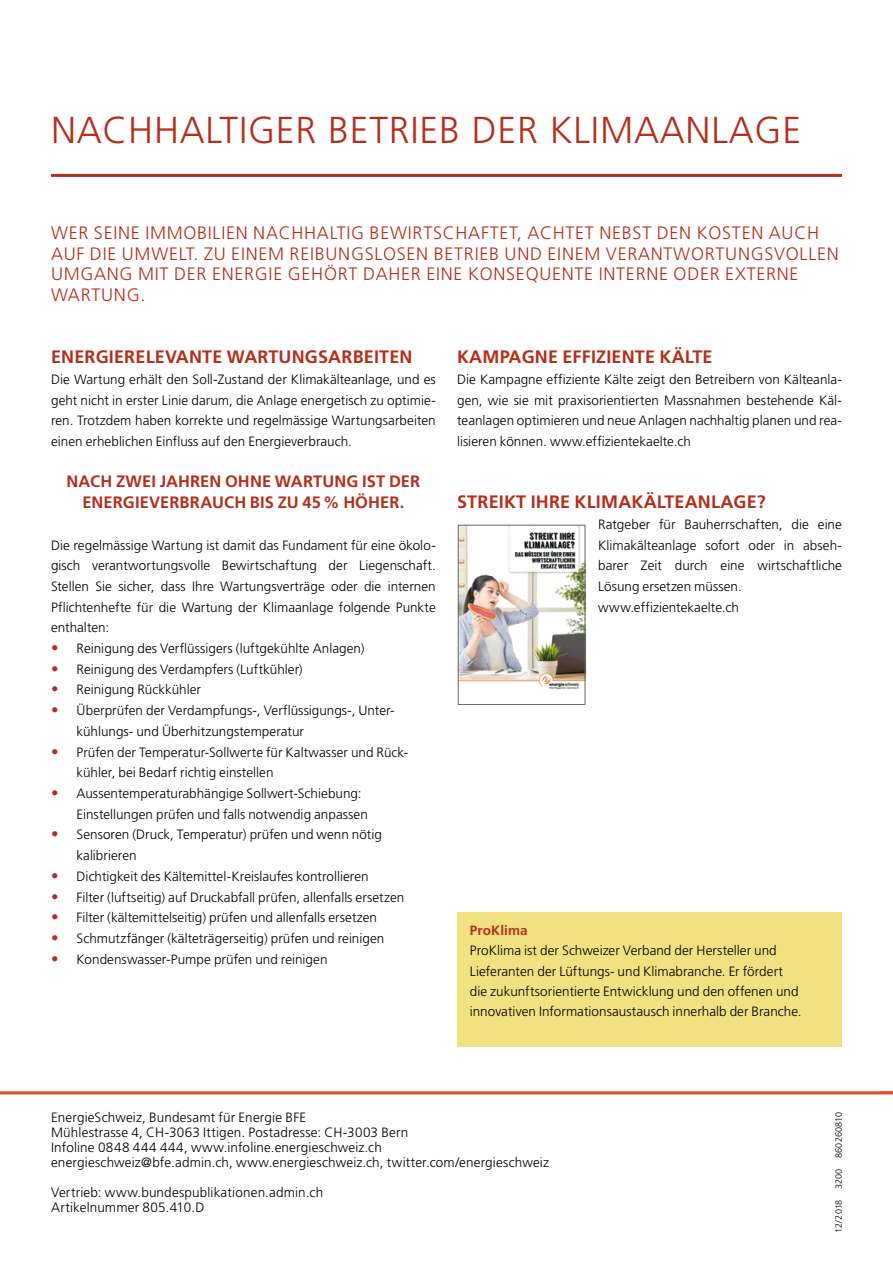
<style>
.page{position:relative;width:893px;height:1263px;background:#fff}
.page>*{position:absolute;margin:0;border:0;box-sizing:border-box;transform-origin:0 0}
.t1{font:300 37.5px "Frutiger LT Std";letter-spacing:.02em;color:#b32f1b}
.t2{font:300 18px/20.7px "Frutiger LT Std";letter-spacing:.04em;color:#b32f1b}
.t3{font:700 18px "Frutiger LT Std";letter-spacing:.01em;color:#b32f1b}
.t4{font:700 16.5px/20.7px "Frutiger LT Std";letter-spacing:.005em;color:#b32f1b;text-align:center}
.t5{font:300 13.5px/20.7px "Frutiger LT Std";letter-spacing:.005em;color:#000}
.t6{font:300 13.5px "Frutiger";letter-spacing:.005em;color:#000}
.t7{font:700 13.5px "Frutiger LT Std";letter-spacing:.01em;color:#b32f1b}
.t8{font:300 9px "Frutiger LT Std";letter-spacing:.01em;color:#000}
.s1{font-size:15px;color:#b32f1b}
</style>
<div class="page">
<hr style="left:0;top:1091px;width:893px;height:3px;background:#e4502e">
<hr style="left:51px;top:174px;width:791px;height:3px;background:#b32f1b">
<div style="left:457px;top:912px;width:385px;height:134px;background:#f1e181"></div>
<img style="left:460px;top:527px;width:123px;height:163px">
<div style="left:458px;top:525px;width:127px;height:180px;border:1px solid #6b6764"></div>
<h1 class="t1" style="left:51px;top:109px;width:752px">NACHHALTIGER BETRIEB DER KLIMAANLAGE</h1>
<p class="t2" style="left:51px;top:223px;width:789px">WER SEINE IMMOBILIEN NACHHALTIG BEWIRTSCHAFTET, ACHTET NEBST DEN KOSTEN AUCH AUF DIE UMWELT. ZU EINEM REIBUNGSLOSEN BETRIEB UND EINEM VERANTWORTUNGSVOLLEN UMGANG MIT DER ENERGIE GEHÖRT DAHER EINE KONSEQUENTE INTERNE ODER EXTERNE WARTUNG.</p>
<h2 class="t3" style="left:51px;top:346px;width:363px">ENERGIERELEVANTE WARTUNGSARBEITEN</h2>
<p class="t5" style="left:51px;top:369px;width:386px;text-align:justify">Die Wartung erhält den Soll-Zustand der Klimakälteanlage, und es geht nicht in erster Linie darum, die Anlage energetisch zu optimie&shy;ren. Trotzdem haben korrekte und regelmässige Wartungsarbeiten einen erheblichen Einfluss auf den Energieverbrauch.</p>
<p class="t4" style="left:67px;top:471px;width:355px">NACH ZWEI JAHREN OHNE WARTUNG IST DER<br>ENERGIEVERBRAUCH BIS ZU 45% HÖHER.</p>
<p class="t5" style="left:51px;top:535px;width:386px;text-align:justify">Die regelmässige Wartung ist damit das Fundament für eine ökolo&shy;gisch verantwortungsvolle Bewirtschaftung der Liegenschaft.<br>Stellen Sie sicher, dass Ihre Wartungsverträge oder die internen Pflichtenhefte für die Wartung der Klimaanlage folgende Punkte enthalten:</p>
<p class="t5" style="left:51px;top:638px;width:315px"><span class="s1">•</span> Reinigung des Verflüssigers (luftgekühlte Anlagen)</p>
<p class="t5" style="left:51px;top:659px;width:253px"><span class="s1">•</span> Reinigung des Verdampfers (Luftkühler)</p>
<p class="t5" style="left:51px;top:680px;width:152px"><span class="s1">•</span> Reinigung Rückkühler</p>
<p class="t5" style="left:77px;top:700px;width:319px;text-indent:-26px"><span class="s1">•</span> Überprüfen der Verdampfungs-, Verflüssigungs-, Unter&shy;kühlungs- und Überhitzungstemperatur</p>
<p class="t5" style="left:77px;top:742px;width:332px;text-indent:-26px"><span class="s1">•</span> Prüfen der Temperatur-Sollwerte für Kaltwasser und Rück&shy;kühler, bei Bedarf richtig einstellen</p>
<p class="t5" style="left:77px;top:783px;width:293px;text-indent:-26px"><span class="s1">•</span> Aussentemperaturabhängige Sollwert-Schiebung:<br>Einstellungen prüfen und falls notwendig anpassen</p>
<p class="t5" style="left:77px;top:824px;width:307px;text-indent:-26px"><span class="s1">•</span> Sensoren (Druck, Temperatur) prüfen und wenn nötig kalibrieren</p>
<p class="t5" style="left:51px;top:866px;width:319px"><span class="s1">•</span> Dichtigkeit des Kältemittel-Kreislaufes kontrollieren</p>
<p class="t5" style="left:51px;top:887px;width:355px"><span class="s1">•</span> Filter (luftseitig) auf Druckabfall prüfen, allenfalls ersetzen</p>
<p class="t5" style="left:51px;top:907px;width:328px"><span class="s1">•</span> Filter (kältemittelseitig) prüfen und allenfalls ersetzen</p>
<p class="t5" style="left:51px;top:928px;width:335px"><span class="s1">•</span> Schmutzfänger (kälteträgerseitig) prüfen und reinigen</p>
<p class="t5" style="left:51px;top:949px;width:278px"><span class="s1">•</span> Kondenswasser-Pumpe prüfen und reinigen</p>
<h2 class="t3" style="left:457px;top:346px;width:257px">KAMPAGNE EFFIZIENTE KÄLTE</h2>
<p class="t5" style="left:457px;top:369px;width:386px;text-align:justify">Die Kampagne effiziente Kälte zeigt den Betreibern von Kälteanla&shy;gen, wie sie mit praxisorientierten Massnahmen bestehende Käl&shy;teanlagen optimieren und neue Anlagen nachhaltig planen und rea&shy;lisieren können. www.effizientekaelte.ch</p>
<h2 class="t3" style="left:457px;top:491px;width:310px">STREIKT IHRE KLIMAKÄLTEANLAGE?</h2>
<p class="t5" style="left:598px;top:514px;width:245px;text-align:justify">Ratgeber für Bauherrschaften, die eine Klimakälteanlage sofort oder in abseh&shy;barer Zeit durch eine wirtschaftliche Lösung ersetzen müssen.</p>
<p class="t6" style="left:598px;top:599px;width:142px">www.effizientekaelte.ch</p>
<p class="t7" style="left:470px;top:922px;width:59px">ProKlima</p>
<p class="t5" style="left:470px;top:941px;width:333px;line-height:20.2px">ProKlima ist der Schweizer Verband der Hersteller und Lieferanten der Lüftungs- und Klimabranche. Er fördert die zukunftsorientierte Entwicklung und den offenen und innovativen Informationsaustausch innerhalb der Branche.</p>
<p class="t5" style="left:51px;top:1110px;width:499px;line-height:15px">EnergieSchweiz, Bundesamt für Energie BFE<br>Mühlestrasse 4, CH-3063 Ittigen. Postadresse: CH-3003 Bern<br>Infoline 0848 444 444, www.infoline.energieschweiz.ch energieschweiz@bfe.admin.ch, www.energieschweiz.ch, twitter.com/energieschweiz</p>
<p class="t5" style="left:51px;top:1185px;width:274px;line-height:15px">Vertrieb: www.bundespublikationen.admin.ch<br>Artikelnummer 805.410.D</p>
<p class="t8" style="left:834px;top:1233px;width:123px;rotate:-90deg">12/2018 3200 860260810</p>
</div>
